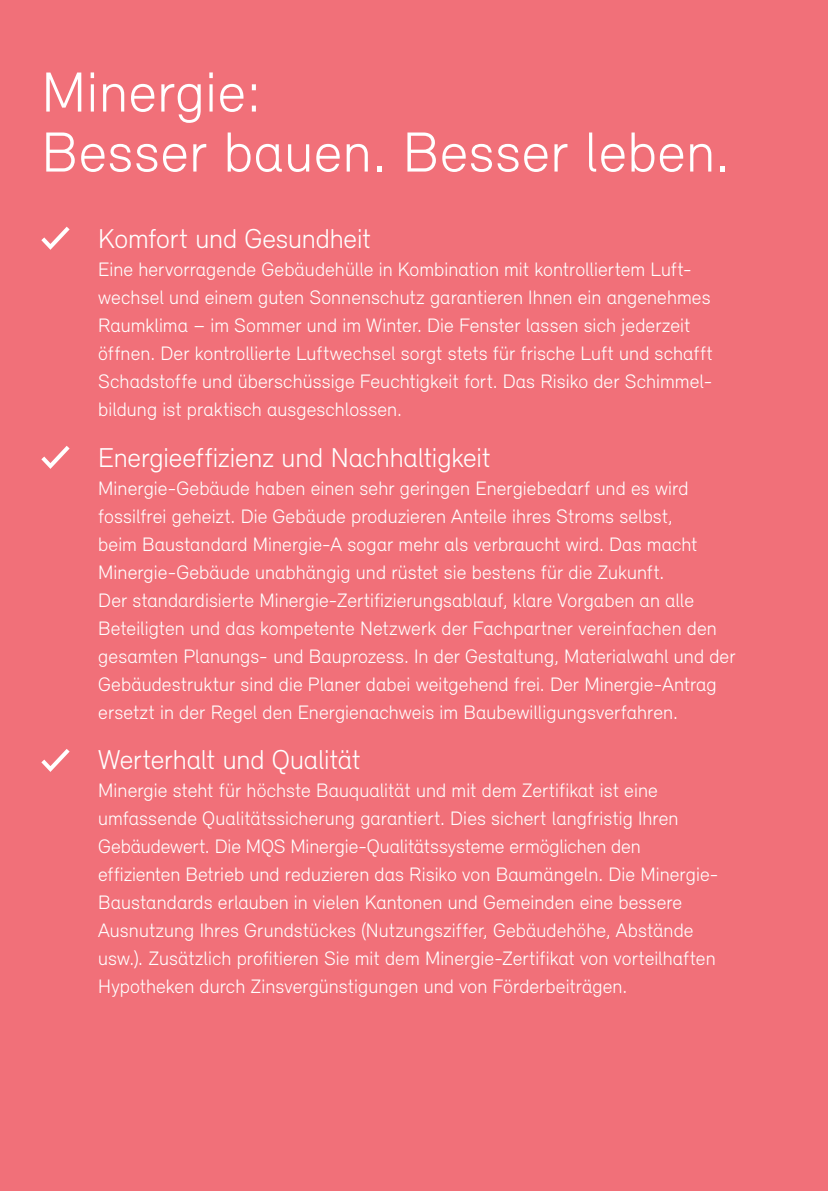
<style>
.page{position:relative;width:828px;height:1191px;background:#f17079}
.page>*{position:absolute;margin:0;border:0;box-sizing:border-box;transform-origin:0 0}
.t1{font:300 58px/60px "Relevant";letter-spacing:.01em;color:#fff}
.t2{font:300 28px "Relevant";letter-spacing:-.01em;color:#fff}
.t3{font:300 20px/28px "Relevant";color:#fff}
</style>
<div class="page">
<svg style="left:41px;top:226px;width:29px;height:24px"></svg>
<svg style="left:41px;top:446px;width:29px;height:23px"></svg>
<svg style="left:41px;top:749px;width:29px;height:23px"></svg>
<h1 class="t1" style="left:42px;top:61px;width:690px">Minergie:<br>Besser bauen. Besser leben.</h1>
<h2 class="t2" style="left:98px;top:222px;width:274px">Komfort und Gesundheit</h2>
<p class="t3" style="left:98px;top:255px;width:616px">Eine hervorragende Gebäudehülle in Kombination mit kontrolliertem Luft&shy;wechsel und einem guten Sonnenschutz garantieren Ihnen ein angenehmes Raumklima – im Sommer und im Winter. Die Fenster lassen sich jederzeit öffnen. Der kontrollierte Luftwechsel sorgt stets für frische Luft und schafft Schadstoffe und überschüssige Feuchtigkeit fort. Das Risiko der Schimmel&shy;bildung ist praktisch ausgeschlossen.</p>
<h2 class="t2" style="left:98px;top:440px;width:394px">Energieeffizienz und Nachhaltigkeit</h2>
<p class="t3" style="left:98px;top:473px;width:639px">Minergie-Gebäude haben einen sehr geringen Energiebedarf und es wird fossilfrei geheizt. Die Gebäude produzieren Anteile ihres Stroms selbst,<br>beim Baustandard Minergie-A sogar mehr als verbraucht wird. Das macht Minergie-Gebäude unabhängig und rüstet sie bestens für die Zukunft.<br>Der standardisierte Minergie- Zertifizierungsablauf, klare Vorgaben an alle Beteiligten und das kompetente Netzwerk der Fachpartner vereinfachen den gesamten Planungs- und Bauprozess. In der Gestaltung, Materialwahl und der Gebäudestruktur sind die Planer dabei weitgehend frei. Der Minergie-Antrag ersetzt in der Regel den Energienachweis im Baubewilligungsverfahren.</p>
<h2 class="t2" style="left:98px;top:743px;width:264px">Werterhalt und Qualität</h2>
<p class="t3" style="left:98px;top:776px;width:622px">Minergie steht für höchste Bauqualität und mit dem Zertifikat ist eine umfassende Qualitätssicherung garantiert. Dies sichert langfristig Ihren Gebäudewert. Die MQS Minergie-Qualitätssysteme ermöglichen den effizienten Betrieb und reduzieren das Risiko von Baumängeln. Die Minergie-Baustandards erlauben in vielen Kantonen und Gemeinden eine bessere Ausnutzung Ihres Grundstückes (Nutzungsziffer, Gebäudehöhe, Abstände usw.). Zusätzlich profitieren Sie mit dem Minergie-Zertifikat von vorteilhaften Hypotheken durch Zinsvergünstigungen und von Förderbeiträgen.</p>
</div>
